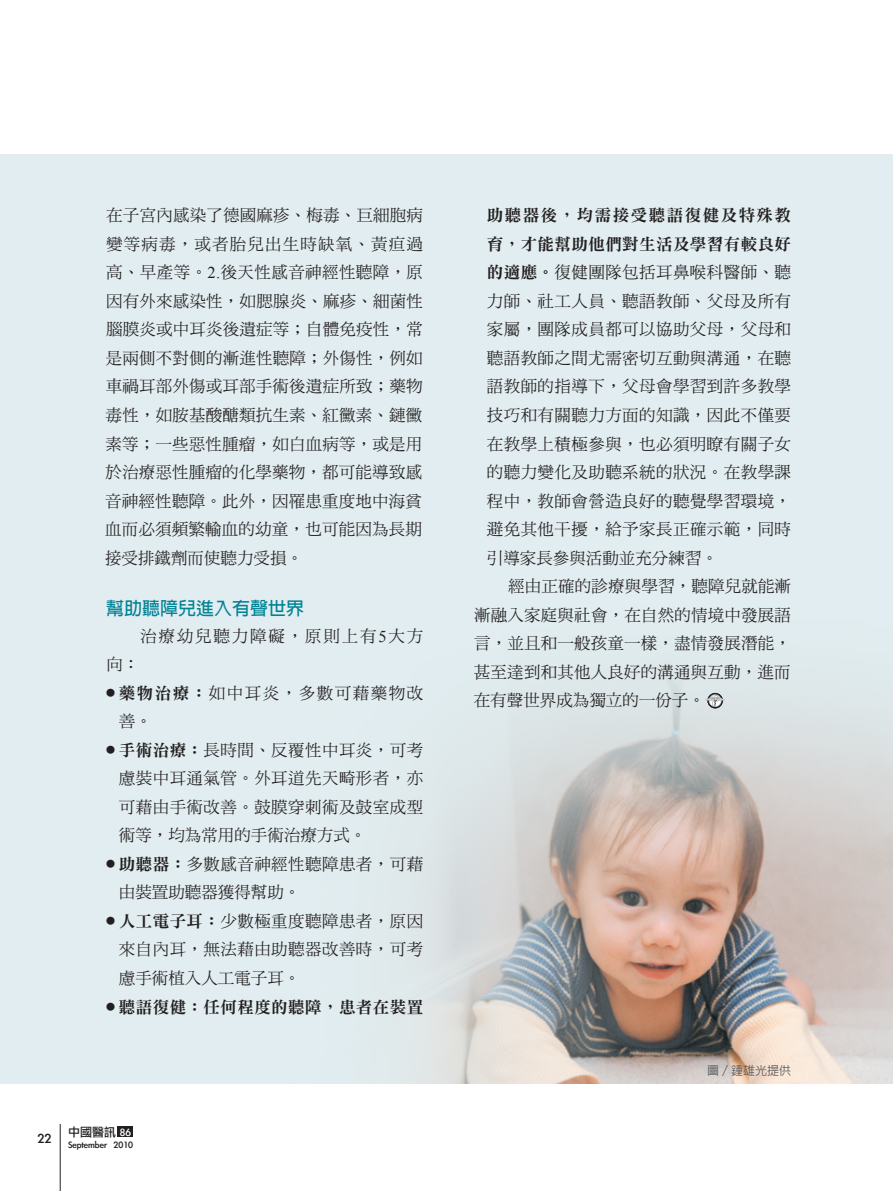
<style>
.page{position:relative;width:893px;height:1191px;background:#fff}
.page>*{position:absolute;margin:0;border:0;box-sizing:border-box;transform-origin:0 0}
.t1{font:700 18px "Lin Gothic";color:#008395}
.t2{font:16.5px/28.5px "DF Ming Std W5";letter-spacing:.01em;color:#231f20;text-align:justify}
.t3{font:16.5px/28.5px "DF Ming Std W9";letter-spacing:.025em;color:#231f20}
.t4{font:16.5px/28.5px "DF Ming Std W5";letter-spacing:.09em;color:#231f20}
.t5{font:16.5px "DF Ming Std W5";letter-spacing:.11em;color:#231f20}
.t6{font:15px "Li Gothic Med";color:#231f20}
.t7{font:500 12px "Lin Gothic";color:#57585a}
.t8{font:12px "Li Gothic Med";color:#231f20}
.t9{font:10.5px "Li Gothic Med";color:#231f20}
.s1{font-family:"Times New Roman"}
.s2{font-family:"DF Ming Std W9"}
.s3{color:#fff}
</style>
<div class="page">
<div style="left:0;top:154px;width:893px;height:929px;background:#e1edf0"></div>
<img style="left:427px;top:676px;width:466px;height:407px">
<svg style="left:707px;top:693px;width:16px;height:15px"></svg>
<svg style="left:705px;top:694px;width:20px;height:13px"></svg>
<div style="left:118px;top:1126px;width:15px;height:11px;background:#231f20"></div>
<hr style="left:60px;top:1124px;width:1px;height:67px;background:#231f20">
<p class="t2" style="left:105px;top:201px;width:320px">在子宮內感染了德國麻疹、梅毒、巨細胞病變等病毒，或者胎兒出生時缺氧、黃疸過高、早產等。<span class="s1">2.</span>後天性感音神經性聽障，原因有外來感染性，如腮腺炎、麻疹、細菌性腦膜炎或中耳炎後遺症等；自體免疫性，常是兩側不對側的漸進性聽障；外傷性，例如車禍耳部外傷或耳部手術後遺症所致；藥物毒性，如胺基酸醣類抗生素、紅黴素、鏈黴素等；一些惡性腫瘤，如白血病等，或是用於治療惡性腫瘤的化學藥物，都可能導致感音神經性聽障。此外，因罹患重度地中海貧血而必須頻繁輸血的幼童，也可能因為長期接受排鐵劑而使聽力受損。</p>
<p class="t1" style="left:106px;top:599px;width:199px">幫助聽障兒進入有聲世界</p>
<p class="t5" style="left:140px;top:627px;width:284px">治療幼兒聽力障礙，原則上有<span class="s1">5</span>大方</p>
<p class="t2" style="left:106px;top:650px;width:34px">向：</p>
<p class="t4" style="left:119px;top:678px;width:306px;text-indent:-13px"><sup>●</sup> <span class="s2">藥物治療：</span>如中耳炎，多數可藉藥物改善。</p>
<p class="t2" style="left:119px;top:735px;width:306px;text-indent:-13px"><sup>●</sup> <span class="s2">手術治療：</span>長時間、反覆性中耳炎，可考慮裝中耳通氣管。外耳道先天畸形者，亦可藉由手術改善。鼓膜穿刺術及鼓室成型術等，均為常用的手術治療方式。</p>
<p class="t2" style="left:119px;top:849px;width:306px;text-indent:-13px"><sup>●</sup> <span class="s2">助聽器：</span>多數感音神經性聽障患者，可藉由裝置助聽器獲得幫助。</p>
<p class="t2" style="left:119px;top:906px;width:306px;text-indent:-13px"><sup>●</sup> <span class="s2">人工電子耳：</span>少數極重度聽障患者，原因來自內耳，無法藉由助聽器改善時，可考慮手術植入人工電子耳。</p>
<p class="t3" style="left:106px;top:992px;width:318px"><sup>●</sup> 聽語復健：任何程度的聽障，患者在裝置</p>
<p class="t6" style="left:38px;top:1130px;width:15px">22</p>
<p class="t8" style="left:68px;top:1125px;width:64px">中國醫訊 <span class="s3">86</span></p>
<p class="t9" style="left:68px;top:1139px;width:66px">September 2010</p>
<p class="t3" style="left:487px;top:201px;width:306px">助聽器後，均需接受聽語復健及特殊教育，才能幫助他們對生活及學習有較良好</p>
<p class="t2" style="left:487px;top:258px;width:306px"><span class="s2">的適應。</span>復健團隊包括耳鼻喉科醫師、聽力師、社工人員、聽語教師、父母及所有家屬，團隊成員都可以協助父母，父母和聽語教師之間尤需密切互動與溝通，在聽語教師的指導下，父母會學習到許多教學技巧和有關聽力方面的知識，因此不僅要在教學上積極參與，也必須明瞭有關子女的聽力變化及助聽系統的狀況。在教學課程中，教師會營造良好的聽覺學習環境，避免其他干擾，給予家長正確示範，同時引導家長參與活動並充分練習。</p>
<p class="t2" style="left:474px;top:571px;width:319px;text-indent:34px">經由正確的診療與學習，聽障兒就能漸漸融入家庭與社會，在自然的情境中發展語言，並且和一般孩童一樣，盡情發展潛能，甚至達到和其他人良好的溝通與互動，進而在有聲世界成為獨立的一份子。</p>
<p class="t7" style="left:707px;top:1064px;width:86px">圖／鍾雄光提供</p>
</div>
